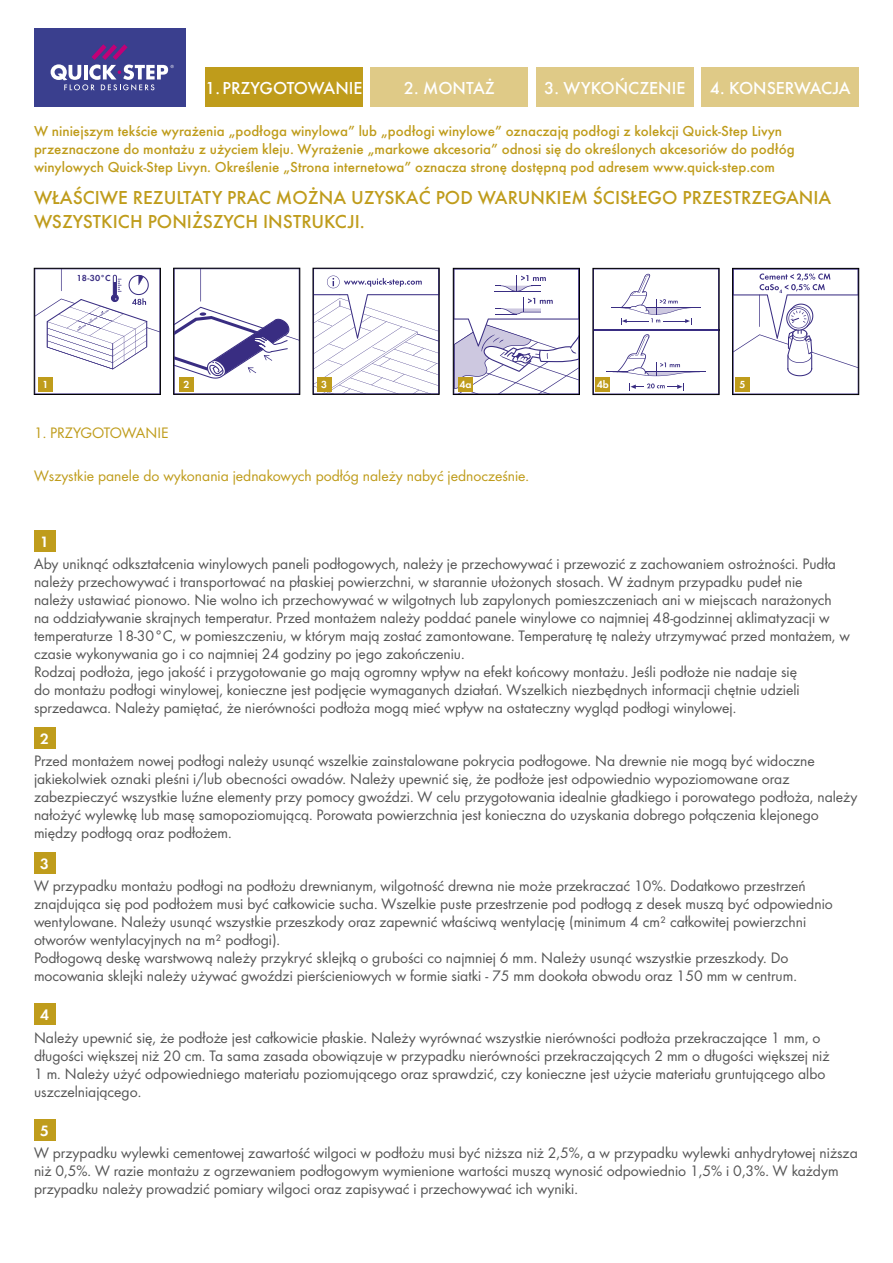
<style>
.page{position:relative;width:893px;height:1263px;background:#fff}
.page>*{position:absolute;margin:0;border:0;box-sizing:border-box;transform-origin:0 0}
.t1{font:500 19.5px "Futura";color:#bf9c1b}
.t2{font:500 18px "Futura";color:#fff}
.t3{font:15.75px/18px "Futura Boo";color:#555}
.t4{font:15.75px "Futura Boo";color:#bf9c1b}
.t5{font:15.6px "Futura Dem";color:#fff}
.t6{font:500 15px/18px "Futura";color:#bf9c1b}
.t7{font:10.65px "Futura Dem";color:#fff}
.t8{font:9px "Futura Dem";color:#392d82}
</style>
<div class="page">
<svg style="left:36px;top:270px;width:123px;height:122px"></svg>
<div style="left:34px;top:268px;width:127px;height:127px;border:1px solid #000"></div>
<svg style="left:595px;top:273px;width:122px;height:119px"></svg>
<hr style="left:594px;top:329px;width:125px;height:1px;background:#392d82">
<div style="left:593px;top:268px;width:126px;height:127px;border:1px solid #000"></div>
<svg style="left:734px;top:273px;width:123px;height:119px"></svg>
<div style="left:732px;top:268px;width:127px;height:127px;border:1px solid #000"></div>
<svg style="left:175px;top:270px;width:123px;height:122px"></svg>
<div style="left:173px;top:268px;width:127px;height:127px;border:1px solid #000"></div>
<svg style="left:315px;top:275px;width:122px;height:118px"></svg>
<div style="left:313px;top:268px;width:126px;height:127px;border:1px solid #000"></div>
<svg style="left:455px;top:275px;width:123px;height:118px"></svg>
<div style="left:453px;top:268px;width:127px;height:127px;border:1px solid #000"></div>
<div style="left:38px;top:377px;width:15px;height:14px;background:#bf9c1b"></div>
<div style="left:179px;top:377px;width:15px;height:14px;background:#bf9c1b"></div>
<div style="left:317px;top:377px;width:14px;height:14px;background:#bf9c1b"></div>
<div style="left:458px;top:377px;width:15px;height:14px;background:#bf9c1b"></div>
<div style="left:205px;top:68px;width:157px;height:39px;background:#bf9c1b"></div>
<div style="left:371px;top:68px;width:157px;height:39px;background:#dfca87"></div>
<div style="left:536px;top:68px;width:157px;height:39px;background:#dfca87"></div>
<div style="left:702px;top:68px;width:157px;height:39px;background:#dfca87"></div>
<div style="left:34px;top:530px;width:21px;height:21px;background:#bf9c1b"></div>
<div style="left:34px;top:727px;width:21px;height:21px;background:#bf9c1b"></div>
<div style="left:34px;top:852px;width:21px;height:21px;background:#bf9c1b"></div>
<div style="left:34px;top:1004px;width:21px;height:21px;background:#bf9c1b"></div>
<div style="left:34px;top:1119px;width:21px;height:21px;background:#bf9c1b"></div>
<div style="left:596px;top:377px;width:14px;height:14px;background:#bf9c1b"></div>
<div style="left:735px;top:377px;width:15px;height:14px;background:#bf9c1b"></div>
<div style="left:34px;top:28px;width:151px;height:78px;background:#3a3f8e"></div>
<svg style="left:51px;top:44px;width:123px;height:47px"></svg>
<p class="t2" style="left:205px;top:78px;width:159px">1. PRZYGOTOWANIE</p>
<p class="t2" style="left:404px;top:78px;width:92px">2. MONTAŻ</p>
<p class="t2" style="left:544px;top:78px;width:143px">3. WYKOŃCZENIE</p>
<p class="t2" style="left:710px;top:78px;width:142px">4. KONSERWACJA</p>
<p class="t6" style="left:34px;top:122px;width:762px">W niniejszym tekście wyrażenia „podłoga winylowa” lub „podłogi winylowe” oznaczają podłogi z kolekcji Quick-Step Livyn przeznaczone do montażu z użyciem kleju. Wyrażenie „markowe akcesoria” odnosi się do określonych akcesoriów do podłóg winylowych Quick-Step Livyn. Określenie „Strona internetowa” oznacza stronę dostępną pod adresem www.quick-step.com</p>
<p class="t1" style="left:34px;top:186px;width:61px">Właściwe</p>
<p class="t1" style="left:133px;top:186px;width:54px">rezultaty</p>
<p class="t1" style="left:227px;top:186px;width:12px">prac</p>
<p class="t1" style="left:276px;top:186px;width:15px">można</p>
<p class="t1" style="left:351px;top:186px;width:25px">uzyska</p>
<p class="t1" style="left:419px;top:186px;width:74px">ć po d war</p>
<p class="t1" style="left:518px;top:186px;width:25px">unkiem</p>
<p class="t1" style="left:593px;top:186px;width:59px">ścisłego</p>
<p class="t1" style="left:682px;top:186px;width:12px">przestrzegania</p>
<p class="t1" style="left:34px;top:210px;width:12px">wszystkic</p>
<p class="t1" style="left:130px;top:210px;width:30px">h poniższyc</p>
<p class="t1" style="left:246px;top:210px;width:28px">h instr</p>
<p class="t1" style="left:312px;top:210px;width:22px">ukcji</p>
<p class="t1" style="left:360px;top:210px;width:6px">.</p>
<p class="t8" style="left:77px;top:273px;width:35px">18-30°C</p>
<p class="t7" style="left:42px;top:378px;width:8px">1</p>
<p class="t7" style="left:184px;top:378px;width:8px">2</p>
<p class="t7" style="left:321px;top:378px;width:8px">3</p>
<p class="t7" style="left:459px;top:378px;width:14px">4a</p>
<p class="t4" style="left:34px;top:423px;width:136px">1. PRZYGOTOWANIE</p>
<p class="t4" style="left:34px;top:467px;width:497px">Wszystkie panele do wykonania jednakowych podłóg należy nabyć jednocześnie.</p>
<p class="t7" style="left:597px;top:378px;width:14px">4b</p>
<p class="t7" style="left:740px;top:378px;width:8px">5</p>
<p class="t5" style="left:40px;top:532px;width:10px">1</p>
<p class="t3" style="left:34px;top:555px;width:817px">Aby uniknąć odkształcenia winylowych paneli podłogowych, należy je przechowywać i przewozić z zachowaniem ostrożności. Pudła należy przechowywać i transportować na płaskiej powierzchni, w starannie ułożonych stosach. W żadnym przypadku pudeł nie<br>należy ustawiać pionowo. Nie wolno ich przechowywać w wilgotnych lub zapylonych pomieszczeniach ani w miejscach narażonych na oddziaływanie skrajnych temperatur. Przed montażem należy poddać panele winylowe co najmniej 48-godzinnej aklimatyzacji w temperaturze 18-30°C, w pomieszczeniu, w którym mają zostać zamontowane. Temperaturę tę należy utrzymywać przed montażem, w czasie wykonywania go i co najmniej 24 godziny po jego zakończeniu.<br>Rodzaj podłoża, jego jakość i przygotowanie go mają ogromny wpływ na efekt końcowy montażu. Jeśli podłoże nie nadaje się<br>do montażu podłogi winylowej, konieczne jest podjęcie wymaganych działań. Wszelkich niezbędnych informacji chętnie udzieli sprzedawca. Należy pamiętać, że nierówności podłoża mogą mieć wpływ na ostateczny wygląd podłogi winylowej.</p>
<p class="t5" style="left:40px;top:729px;width:10px">2</p>
<p class="t3" style="left:34px;top:752px;width:825px">Przed montażem nowej podłogi należy usunąć wszelkie zainstalowane pokrycia podłogowe. Na drewnie nie mogą być widoczne jakiekolwiek oznaki pleśni i/lub obecności owadów. Należy upewnić się, że podłoże jest odpowiednio wypoziomowane oraz zabezpieczyć wszystkie luźne elementy przy pomocy gwoździ. W celu przygotowania idealnie gładkiego i porowatego podłoża, należy nałożyć wylewkę lub masę samopoziomującą. Porowata powierzchnia jest konieczna do uzyskania dobrego połączenia klejonego między podłogą oraz podłożem.</p>
<p class="t5" style="left:40px;top:854px;width:10px">3</p>
<p class="t3" style="left:34px;top:877px;width:800px">W przypadku montażu podłogi na podłożu drewnianym, wilgotność drewna nie może przekraczać 10%. Dodatkowo przestrzeń znajdująca się pod podłożem musi być całkowicie sucha. Wszelkie puste przestrzenie pod podłogą z desek muszą być odpowiednio wentylowane. Należy usunąć wszystkie przeszkody oraz zapewnić właściwą wentylację (minimum 4 cm² całkowitej powierzchni otworów wentylacyjnych na m² podłogi).<br>Podłogową deskę warstwową należy przykryć sklejką o grubości co najmniej 6 mm. Należy usunąć wszystkie przeszkody. Do mocowania sklejki należy używać gwoździ pierścieniowych w formie siatki - 75 mm dookoła obwodu oraz 150 mm w centrum.</p>
<p class="t5" style="left:40px;top:1006px;width:10px">4</p>
<p class="t3" style="left:34px;top:1028px;width:797px">Należy upewnić się, że podłoże jest całkowicie płaskie. Należy wyrównać wszystkie nierówności podłoża przekraczające 1 mm, o długości większej niż 20 cm. Ta sama zasada obowiązuje w przypadku nierówności przekraczających 2 mm o długości większej niż 1 m. Należy użyć odpowiedniego materiału poziomującego oraz sprawdzić, czy konieczne jest użycie materiału gruntującego albo uszczelniającego.</p>
<p class="t5" style="left:40px;top:1121px;width:10px">5</p>
<p class="t3" style="left:34px;top:1144px;width:825px">W przypadku wylewki cementowej zawartość wilgoci w podłożu musi być niższa niż 2,5%, a w przypadku wylewki anhydrytowej niższa niż 0,5%. W razie montażu z ogrzewaniem podłogowym wymienione wartości muszą wynosić odpowiednio 1,5% i 0,3%. W każdym przypadku należy prowadzić pomiary wilgoci oraz zapisywać i przechowywać ich wyniki.</p>
</div>
